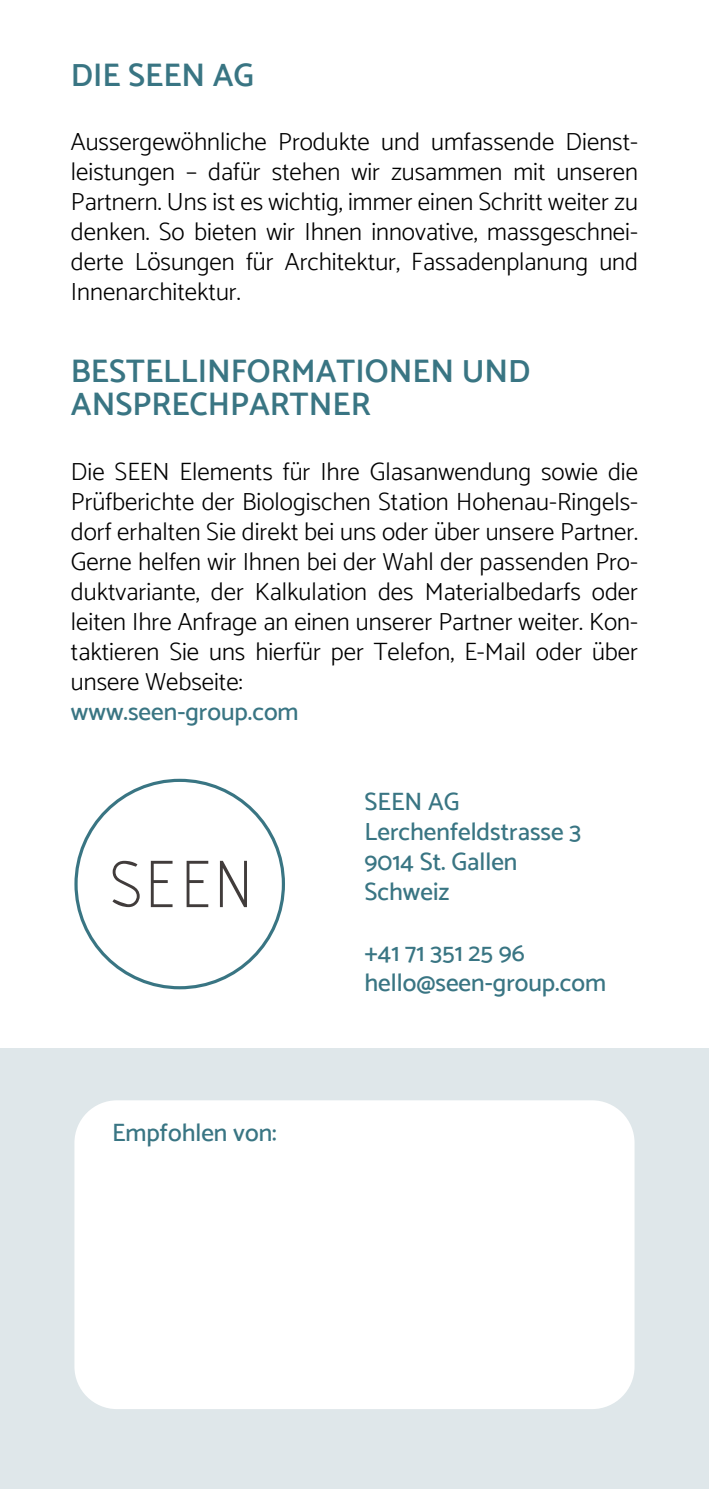
<style>
.page{position:relative;width:709px;height:1489px;background:#fff}
.page>*{position:absolute;margin:0;border:0;box-sizing:border-box;transform-origin:0 0}
.t1{font:600 32.5px/32.5px "Catamaran";color:#397583}
.t2{font:300 25px/30px "Catamaran";color:#000;text-align:justify}
.t3{font:500 25px/30px "Catamaran";color:#397583}
</style>
<div class="page">
<div style="left:0;top:1048px;width:709px;height:440px;background:#dfe7ea"></div>
<svg style="left:74px;top:778px;width:211px;height:211px"></svg>
<svg style="left:112px;top:860px;width:28px;height:47px"></svg>
<svg style="left:151px;top:860px;width:21px;height:47px"></svg>
<svg style="left:187px;top:860px;width:21px;height:47px"></svg>
<svg style="left:220px;top:860px;width:27px;height:47px"></svg>
<div style="left:74px;top:1100px;width:560px;height:308px;background:#fff;border-radius:43px"></div>
<h1 class="t1" style="left:71px;top:59px;width:185px">DIE SEEN AG</h1>
<p class="t2" style="left:71px;top:126px;width:568px">Aussergewöhnliche Produkte und umfassende Dienst&shy;leistungen – dafür stehen wir zusammen mit unseren Partnern. Uns ist es wichtig, immer einen Schritt weiter zu denken. So bieten wir Ihnen innovative, massgeschnei&shy;derte Lösungen für Architektur, Fassadenplanung und Innenarchitektur.</p>
<h1 class="t1" style="left:71px;top:355px;width:461px">BESTELLINFORMATIONEN UND<br>ANSPRECHPARTNER</h1>
<p class="t2" style="left:71px;top:456px;width:568px">Die SEEN Elements für Ihre Glasanwendung sowie die Prüfberichte der Biologischen Station Hohenau-Ringels&shy;dorf erhalten Sie direkt bei uns oder über unsere Partner.<br>Gerne helfen wir Ihnen bei der Wahl der passenden Pro&shy;duktvariante, der Kalkulation des Materialbedarfs oder leiten Ihre Anfrage an einen unserer Partner weiter. Kon&shy;taktieren Sie uns hierfür per Telefon, E-Mail oder über unsere Webseite:</p>
<p class="t3" style="left:71px;top:696px;width:229px">www.seen-group.com</p>
<p class="t3" style="left:364px;top:786px;width:218px">SEEN AG<br>Lerchenfeldstrasse 3<br>9014 St. Gallen<br>Schweiz</p>
<p class="t3" style="left:112px;top:1116px;width:166px">Empfohlen von:</p>
<p class="t3" style="left:364px;top:936px;width:243px">+41 71 351 25 96 hello@seen-group.com</p>
</div>
